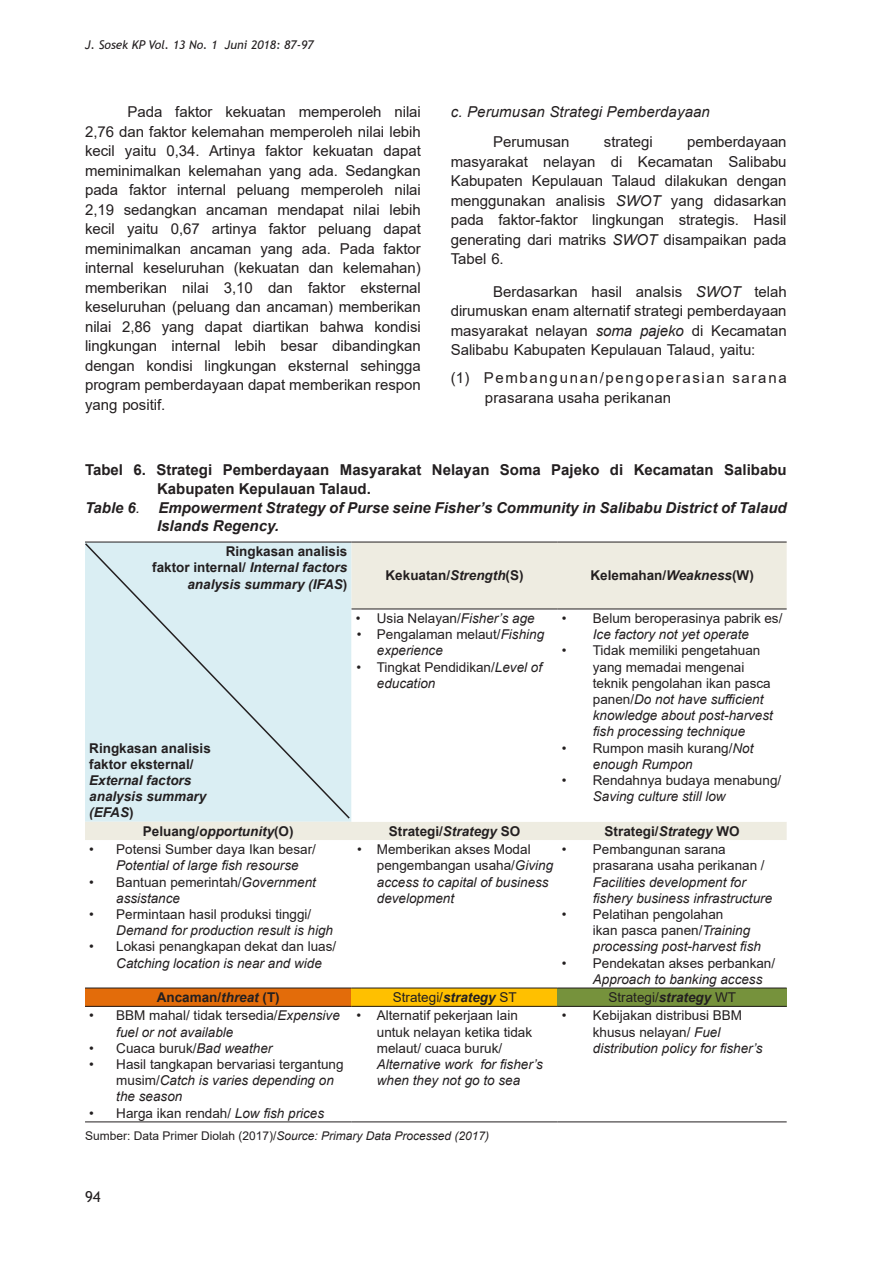
<style>
.page{position:relative;width:893px;height:1263px;background:#fff}
.page>*{position:absolute;margin:0;border:0;box-sizing:border-box;transform-origin:0 0}
.ISI{font:15px/19.5px "Arial";letter-spacing:-.005em;color:#231f20;text-align:justify}
.JUDUL_TABEL{font:700 15px/18.8px "Arial";color:#231f20}
.JUDUL_TABEL-2{font:italic 700 15px/18.8px "Arial";color:#231f20}
.NUMBERING{font:15px/19.5px "Arial";letter-spacing:.11em;color:#231f20}
.NUMBERING-2{font:italic 15px "Arial";letter-spacing:.01em;color:#231f20}
.t1{font:15px "Trebuchet MS";color:#231f20}
.t2{font:13.5px/16.2px "Arial";color:#231f20}
.t3{font:italic 13.5px/16.2px "Arial";color:#231f20}
.t4{font:700 13.5px "Arial";color:#231f20}
.t5{font:italic 700 13.5px/16.2px "Arial";color:#231f20;text-align:right}
.keterangan{font:italic 12px "Arial";color:#231f20}
.t6{font:italic 12px "Trebuchet MS";color:#231f20}
.s1{font-style:italic}
.s2{color:#fff}
.s3{font-weight:400}
.s4{font-style:normal}
.s5{font-weight:700;font-style:italic}
</style>
<div class="page">
<div style="left:351px;top:543px;width:436px;height:66px;background:#eeece1"></div>
<svg style="left:85px;top:610px;width:702px;height:378px"></svg>
<div style="left:85px;top:988px;width:266px;height:18px;background:#e36c0a"></div>
<div style="left:351px;top:988px;width:207px;height:18px;background:#ffc000"></div>
<div style="left:558px;top:988px;width:229px;height:18px;background:#76923c"></div>
<hr style="left:351px;top:542px;width:207px;height:1px;background:#231f20">
<hr style="left:558px;top:542px;width:229px;height:1px;background:#231f20">
<hr style="left:558px;top:609px;width:229px;height:1px;background:#231f20">
<hr style="left:351px;top:609px;width:207px;height:1px;background:#231f20">
<hr style="left:85px;top:988px;width:266px;height:1px;background:#231f20">
<hr style="left:351px;top:988px;width:207px;height:1px;background:#231f20">
<hr style="left:558px;top:988px;width:229px;height:1px;background:#231f20">
<hr style="left:85px;top:1006px;width:266px;height:1px;background:#231f20">
<hr style="left:351px;top:1006px;width:207px;height:1px;background:#231f20">
<hr style="left:558px;top:1006px;width:229px;height:1px;background:#231f20">
<hr style="left:85px;top:1121px;width:266px;height:1px;background:#231f20">
<hr style="left:351px;top:1121px;width:207px;height:1px;background:#231f20">
<hr style="left:558px;top:1121px;width:229px;height:1px;background:#231f20">
<div style="left:85px;top:542px;width:266px;height:278px;background:#daeef3"></div>
<p class="t6" style="left:85px;top:38px;width:230px">J. Sosek KP Vol. 13 No. 1 Juni 2018: 87-97</p>
<p class="ISI" style="left:85px;top:102px;width:337px;text-indent:43px">Pada faktor kekuatan memperoleh nilai 2,76 dan faktor kelemahan memperoleh nilai lebih kecil yaitu 0,34. Artinya faktor kekuatan dapat meminimalkan kelemahan yang ada. Sedangkan pada faktor internal peluang memperoleh nilai 2,19 sedangkan ancaman mendapat nilai lebih kecil yaitu 0,67 artinya faktor peluang dapat meminimalkan ancaman yang ada. Pada faktor internal keseluruhan (kekuatan dan kelemahan) memberikan nilai 3,10 dan faktor eksternal keseluruhan (peluang dan ancaman) memberikan nilai 2,86 yang dapat diartikan bahwa kondisi lingkungan internal lebih besar dibandingkan dengan kondisi lingkungan eksternal sehingga program pemberdayaan dapat memberikan respon yang positif.</p>
<p class="NUMBERING-2" style="left:451px;top:102px;width:261px">c. Perumusan Strategi Pemberdayaan</p>
<p class="ISI" style="left:451px;top:132px;width:337px;text-indent:236px">pemberdayaan masyarakat nelayan di Kecamatan Salibabu Kabupaten Kepulauan Talaud dilakukan dengan menggunakan analisis <span class="s1">SWOT</span> yang didasarkan pada faktor-faktor lingkungan strategis. Hasil generating dari matriks <span class="s1">SWOT</span> disampaikan pada Tabel 6.</p>
<p class="ISI" style="left:451px;top:281px;width:337px;text-indent:43px">Berdasarkan hasil analsis <span class="s1">SWOT</span> telah dirumuskan enam alternatif strategi pemberdayaan masyarakat nelayan <span class="s1">soma pajeko</span> di Kecamatan Salibabu Kabupaten Kepulauan Talaud, yaitu:</p>
<p class="NUMBERING" style="left:485px;top:368px;width:303px;text-indent:-34px">(1)<span class="s2">..</span>Pembangunan/pengoperasian<span class="s2">.</span>sarana prasarana usaha perikanan</p>
<p class="ISI" style="left:493px;top:132px;width:78px">Perumusan</p>
<p class="ISI" style="left:604px;top:132px;width:50px">strategi</p>
<p class="JUDUL_TABEL" style="left:157px;top:461px;width:631px;text-indent:-72px">Tabel 6. Strategi Pemberdayaan Masyarakat Nelayan Soma Pajeko di Kecamatan Salibabu<br>Kabupaten Kepulauan Talaud.</p>
<p class="JUDUL_TABEL-2" style="left:157px;top:498px;width:631px;text-indent:-72px">Table 6<span class="s3">.</span> Empowerment Strategy of Purse seine Fisher’s Community in Salibabu District of Talaud<br>Islands Regency.</p>
<p class="t5" style="left:152px;top:544px;width:197px"><span class="s4">Ringkasan analisis<br>faktor internal/</span> Internal factors analysis summary (IFAS<span class="s4">)</span></p>
<p class="t4" style="left:386px;top:566px;width:140px">Kekuatan/<span class="s1">Strength</span>(S)</p>
<p class="t4" style="left:590px;top:566px;width:165px">Kelemahan/<span class="s1">Weakness</span>(W)</p>
<p class="t4" style="left:89px;top:738px;width:123px">Ringkasan analisis</p>
<p class="t4" style="left:89px;top:755px;width:106px">faktor eksternal/</p>
<p class="t5" style="left:89px;top:773px;width:104px">External factors</p>
<p class="t5" style="left:89px;top:789px;width:119px">analysis summary</p>
<p class="t5" style="left:89px;top:805px;width:46px">(EFAS<span class="s4">)</span></p>
<p class="t2" style="left:356px;top:610px;width:180px">• Usia Nelayan/<span class="s1">Fisher’s age</span></p>
<p class="t2" style="left:377px;top:626px;width:169px;text-indent:-20px">• Pengalaman melaut/<span class="s1">Fishing experience</span></p>
<p class="t2" style="left:377px;top:659px;width:167px;text-indent:-20px">• Tingkat Pendidikan/<span class="s1">Level of education</span></p>
<p class="t2" style="left:562px;top:610px;width:222px;text-align:center">• Belum beroperasinya pabrik es/<br><span class="s1">Ice factory not yet operate</span></p>
<p class="t2" style="left:593px;top:642px;width:182px;text-indent:-31px">• Tidak memiliki pengetahuan yang memadai mengenai teknik pengolahan ikan pasca panen/<span class="s1">Do not have sufficient knowledge about post-harvest fish processing technique</span></p>
<p class="t2" style="left:593px;top:740px;width:162px;text-indent:-31px">• Rumpon masih kurang/<span class="s1">Not enough Rumpon</span></p>
<p class="t2" style="left:593px;top:772px;width:190px;text-indent:-31px">• Rendahnya budaya menabung/<br><span class="s1">Saving culture still low</span></p>
<p class="t4" style="left:143px;top:821px;width:152px">Peluang/<span class="s1">opportunity</span>(O)</p>
<p class="t4" style="left:389px;top:821px;width:133px">Strategi/<span class="s1">Strategy</span> SO</p>
<p class="t4" style="left:605px;top:821px;width:137px">Strategi/<span class="s1">Strategy</span> WO</p>
<p class="t2" style="left:116px;top:841px;width:201px;text-indent:-27px">• Potensi Sumber daya Ikan besar/<br><span class="s1">Potential of large fish resourse</span></p>
<p class="t3" style="left:116px;top:874px;width:201px;text-indent:-27px"><span class="s4">• Bantuan pemerintah/</span>Government assistance</p>
<p class="t2" style="left:116px;top:906px;width:218px;text-indent:-27px">• Permintaan hasil produksi tinggi/<br><span class="s1">Demand for production result is high</span></p>
<p class="t2" style="left:116px;top:938px;width:221px;text-indent:-27px">• Lokasi penangkapan dekat dan luas/<br><span class="s1">Catching location is near and wide</span></p>
<p class="t3" style="left:377px;top:841px;width:178px;text-indent:-20px"><span class="s4">• Memberikan akses Modal pengembangan usaha/</span>Giving access to capital of business development</p>
<p class="t3" style="left:593px;top:841px;width:181px;text-indent:-31px"><span class="s4">• Pembangunan sarana prasarana usaha perikanan /<br></span>Facilities development for fishery business infrastructure</p>
<p class="t2" style="left:593px;top:906px;width:170px;text-indent:-31px">• Pelatihan pengolahan<br>ikan pasca panen/<span class="s1">Training processing post-harvest fish</span></p>
<p class="t2" style="left:593px;top:955px;width:184px;text-indent:-31px">• Pendekatan akses perbankan/<br><span class="s1">Approach to banking access</span></p>
<p class="t4" style="left:157px;top:988px;width:125px">Ancaman/<span class="s1">threat</span> (T)</p>
<p class="t2" style="left:393px;top:989px;width:125px">Strategi/<span class="s5">strategy</span> ST</p>
<p class="t2" style="left:608px;top:989px;width:129px">Strategi/<span class="s5">strategy</span> WT</p>
<p class="t3" style="left:116px;top:1008px;width:225px;text-indent:-27px"><span class="s4">• BBM mahal/ tidak tersedia/</span>Expensive fuel or not available</p>
<p class="t2" style="left:89px;top:1040px;width:185px">• Cuaca buruk/<span class="s1">Bad weather</span></p>
<p class="t2" style="left:116px;top:1056px;width:229px;text-indent:-27px">• Hasil tangkapan bervariasi tergantung musim/<span class="s1">Catch is varies depending on the season</span></p>
<p class="t2" style="left:89px;top:1105px;width:236px">• Harga ikan rendah/ <span class="s1">Low fish prices</span></p>
<p class="t2" style="left:377px;top:1007px;width:168px;text-indent:-20px">• Alternatif pekerjaan lain untuk nelayan ketika tidak melaut/ cuaca buruk/<br><span class="s1">Alternative work for fisher’s when they not go to sea</span></p>
<p class="t2" style="left:593px;top:1007px;width:171px;text-indent:-31px">• Kebijakan distribusi BBM khusus nelayan/ <span class="s1">Fuel distribution policy for fisher’s</span></p>
<p class="keterangan" style="left:85px;top:1128px;width:406px"><span class="s4">Sumber: Data Primer Diolah (2017)/</span>Source: Primary Data Processed (2017)</p>
<p class="t1" style="left:85px;top:1187px;width:17px">94</p>
</div>
